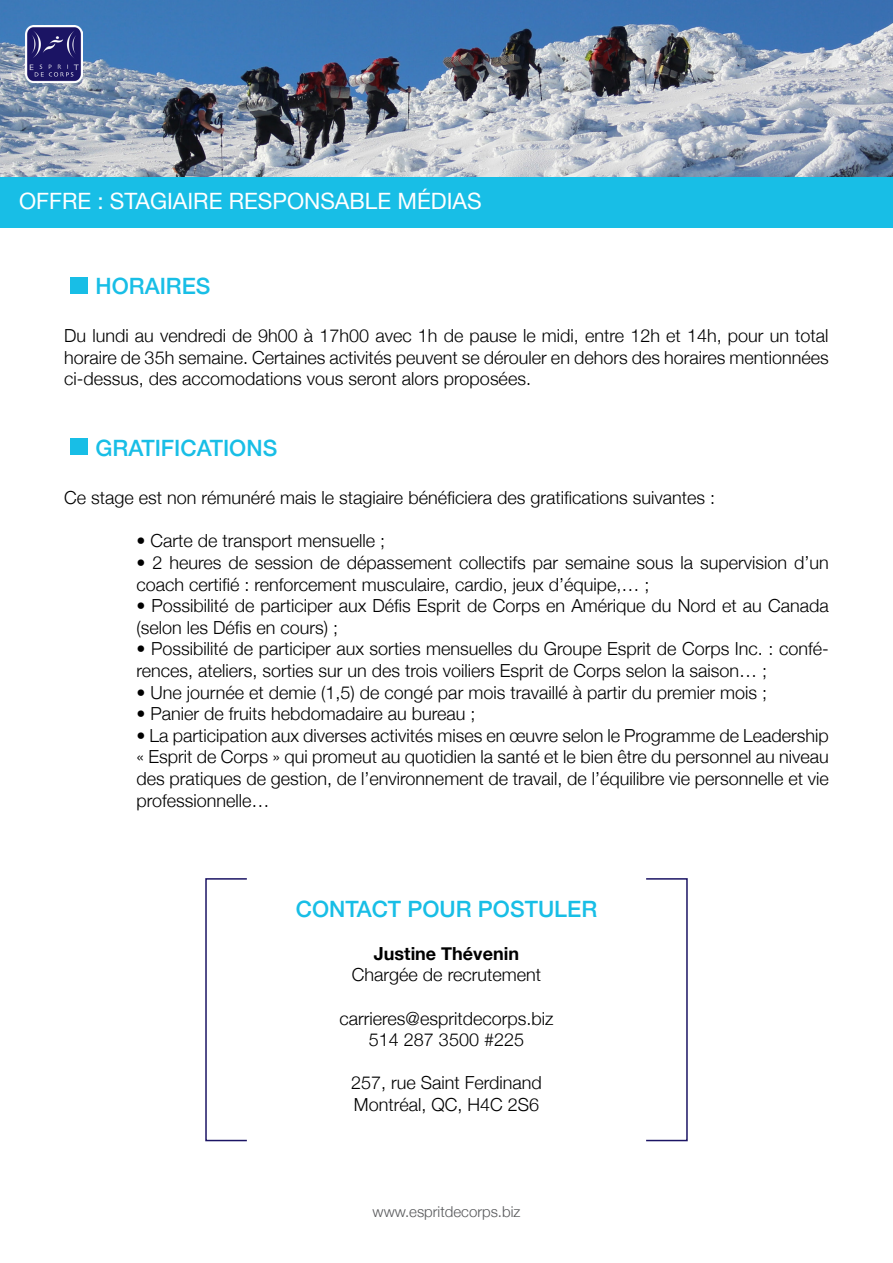
<style>
.page{position:relative;width:893px;height:1263px;background:#fff}
.page>*{position:absolute;margin:0;border:0;box-sizing:border-box;transform-origin:0 0}
.t1{font:500 22.5px "Helvetica Neue";color:#18bee6}
.t2{font:22.5px "Helvetica Neue";color:#fff}
.t3{font:300 18px/21.6px "Helvetica Neue";color:#000}
.t4{font:700 18px "Helvetica Neue";color:#000}
.t5{font:300 15px "Helvetica Neue";color:#57585a}
</style>
<div class="page">
<div style="left:0;top:176px;width:893px;height:52px;background:#18bee6"></div>
<div style="left:70px;top:277px;width:17px;height:16px;background:#18bee6"></div>
<div style="left:70px;top:439px;width:17px;height:16px;background:#18bee6"></div>
<div style="left:205px;top:878px;width:43px;height:263px;border:2px solid #1b1464"></div>
<div style="left:645px;top:878px;width:43px;height:263px;border:2px solid #1b1464"></div>
<img style="left:0;top:0;width:893px;height:176px">
<img style="left:25px;top:25px;width:58px;height:58px">
<p class="t2" style="left:19px;top:184px;width:464px">OFFRE : STAGIAIRE RESPONSABLE MÉDIAS</p>
<p class="t1" style="left:95px;top:267px;width:117px">HORAIRES</p>
<p class="t3" style="left:64px;top:324px;width:766px;text-align:justify">Du lundi au vendredi de 9h00 à 17h00 avec 1h de pause le midi, entre 12h et 14h, pour un total horaire de 35h semaine. Certaines activités peuvent se dérouler en dehors des horaires mentionnées ci-dessus, des accomodations vous seront alors proposées.</p>
<p class="t1" style="left:95px;top:429px;width:183px">GRATIFICATIONS</p>
<p class="t3" style="left:64px;top:486px;width:652px">Ce stage est non rémunéré mais le stagiaire bénéficiera des gratifications suivantes :</p>
<p class="t3" style="left:136px;top:529px;width:250px">• Carte de transport mensuelle ;</p>
<p class="t3" style="left:136px;top:551px;width:694px">• 2 heures de session de dépassement collectifs par semaine sous la supervision d’un coach certifié : renforcement musculaire, cardio, jeux d’équipe,… ;</p>
<p class="t3" style="left:136px;top:594px;width:694px">• Possibilité de participer aux Défis Esprit de Corps en Amérique du Nord et au Canada (selon les Défis en cours) ;</p>
<p class="t3" style="left:136px;top:637px;width:694px">• Possibilité de participer aux sorties mensuelles du Groupe Esprit de Corps Inc. : confé&shy;rences, ateliers, sorties sur un des trois voiliers Esprit de Corps selon la saison… ;</p>
<p class="t3" style="left:136px;top:680px;width:632px">• Une journée et demie (1,5) de congé par mois travaillé à partir du premier mois ;</p>
<p class="t3" style="left:136px;top:702px;width:341px">• Panier de fruits hebdomadaire au bureau ;</p>
<p class="t3" style="left:136px;top:724px;width:694px;text-align:justify">• La participation aux diverses activités mises en œuvre selon le Programme de Leadership « Esprit de Corps » qui promeut au quotidien la santé et le bien être du personnel au niveau des pratiques de gestion, de l’environnement de travail, de l’équilibre vie personnelle et vie professionnelle…</p>
<p class="t1" style="left:296px;top:890px;width:303px">CONTACT POUR POSTULER</p>
<p class="t4" style="left:374px;top:939px;width:147px">Justine Thévenin</p>
<p class="t3" style="left:352px;top:963px;width:191px">Chargée de recrutement</p>
<p class="t3" style="left:340px;top:1006px;width:215px">carrieres@espritdecorps.biz</p>
<p class="t3" style="left:369px;top:1028px;width:157px">514 287 3500 #225</p>
<p class="t3" style="left:351px;top:1071px;width:192px">257, rue Saint Ferdinand</p>
<p class="t3" style="left:354px;top:1093px;width:187px">Montréal, QC, H4C 2S6</p>
<p class="t5" style="left:373px;top:1200px;width:149px">www.espritdecorps.biz</p>
</div>
